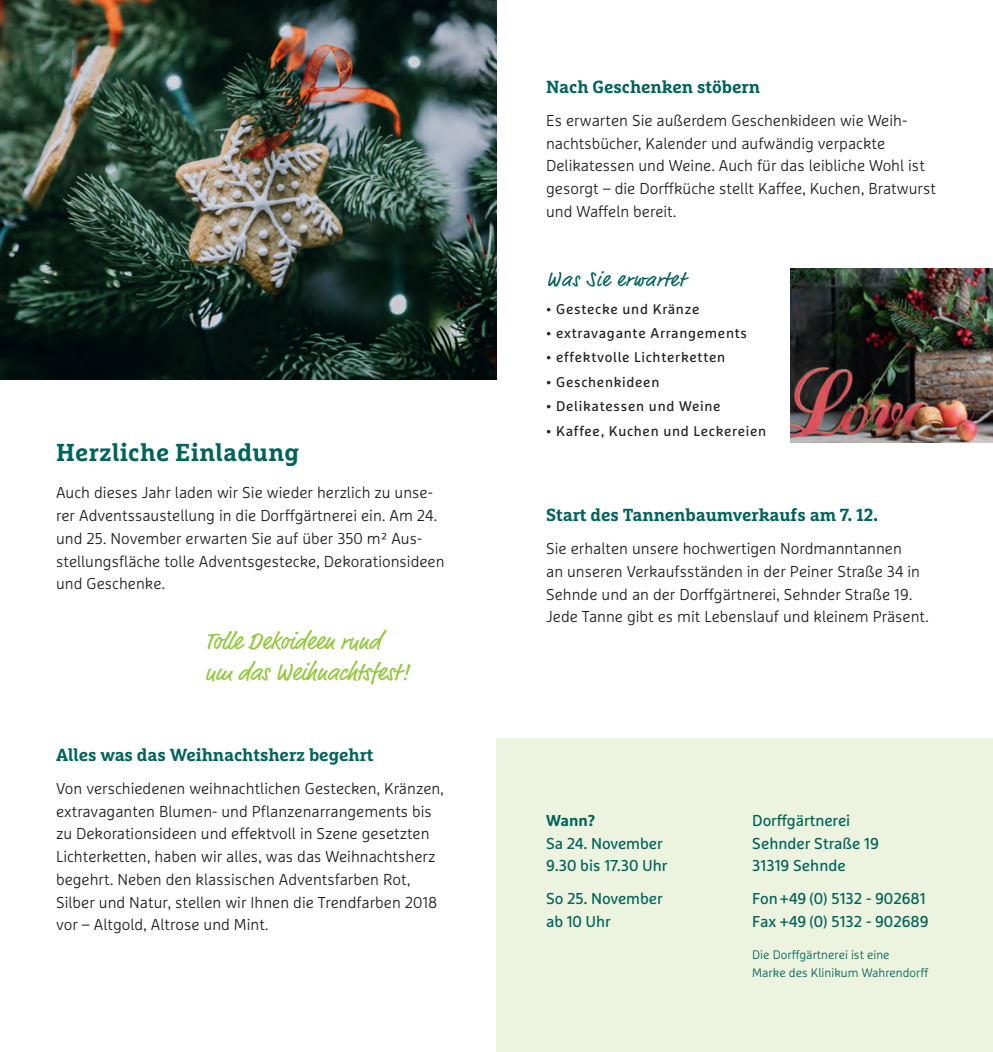
<style>
.page{position:relative;width:993px;height:1052px;background:#fff}
.page>*{position:absolute;margin:0;border:0;box-sizing:border-box;transform-origin:0 0}
.t1{font:24.5px/31px "Market";color:#94c83c}
.t2{font:700 24.5px "Marselis Slab Pro";letter-spacing:.01em;color:#00635b}
.t3{font:21px "Market";letter-spacing:.05em;color:#00635b}
.t4{font:700 17.5px "Marselis Slab Pro";letter-spacing:-.005em;color:#00635b}
.t5{font:300 15.75px/22.8px "Marselis Pro";color:#231f20}
.t6{font:15.75px/22.8px "Marselis Pro";color:#00635b}
.t7{font:700 15.75px "Marselis Pro";color:#00635b}
.t8{font:14px "Marselis Pro";letter-spacing:.05em;color:#231f20}
.t9{font:300 12.25px/17.5px "Marselis Pro";color:#00635b}
</style>
<div class="page">
<div style="left:496px;top:738px;width:496px;height:314px;background:#ecf4df"></div>
<img style="left:790px;top:269px;width:202px;height:173px">
<img style="left:0;top:0;width:496px;height:379px">
<h1 class="t2" style="left:56px;top:437px;width:245px">Herzliche Einladung</h1>
<p class="t5" style="left:56px;top:481px;width:390px">Auch dieses Jahr laden wir Sie wieder herzlich zu unse&shy;rer Adventssaustellung in die Dorffgärtnerei ein. Am 24. und 25. November erwarten Sie auf über 350 m² Aus&shy;stellungsfläche tolle Adventsgestecke, Dekorationsideen und Geschenke.</p>
<h1 class="t1" style="left:205px;top:628px;width:205px">Tolle Dekoideen rund um das Weihnachtsfest!</h1>
<p class="t4" style="left:56px;top:744px;width:319px">Alles was das Weihnachtsherz begehrt</p>
<p class="t5" style="left:56px;top:776px;width:389px">Von verschiedenen weihnachtlichen Gestecken, Kränzen, extravaganten Blumen- und Pflanzenarrangements bis zu Dekorationsideen und effektvoll in Szene gesetzten Lichterketten, haben wir alles, was das Weihnachtsherz begehrt. Neben den klassischen Adventsfarben Rot, Silber und Natur, stellen wir Ihnen die Trendfarben 2018 vor – Altgold, Altrose und Mint.</p>
<p class="t4" style="left:546px;top:76px;width:215px">Nach Geschenken stöbern</p>
<p class="t5" style="left:546px;top:109px;width:391px">Es erwarten Sie außerdem Geschenkideen wie Weih&shy;nachtsbücher, Kalender und aufwändig verpackte Delikatessen und Weine. Auch für das leibliche Wohl ist gesorgt – die Dorffküche stellt Kaffee, Kuchen, Bratwurst und Waffeln bereit.</p>
<h2 class="t3" style="left:546px;top:267px;width:140px">Was Sie erwartet</h2>
<p class="t8" style="left:546px;top:300px;width:155px">• Gestecke und Kränze</p>
<p class="t8" style="left:546px;top:324px;width:202px">• extravagante Arrangements</p>
<p class="t8" style="left:546px;top:349px;width:180px">• effektvolle Lichterketten</p>
<p class="t8" style="left:546px;top:373px;width:115px">• Geschenkideen</p>
<p class="t8" style="left:546px;top:398px;width:176px">• Delikatessen und Weine</p>
<p class="t8" style="left:546px;top:422px;width:221px">• Kaffee, Kuchen und Leckereien</p>
<p class="t4" style="left:546px;top:504px;width:333px">Start des Tannenbaumverkaufs am 7. 12.</p>
<p class="t5" style="left:546px;top:537px;width:384px">Sie erhalten unsere hochwertigen Nordmanntannen<br>an unseren Verkaufsständen in der Peiner Straße 34 in Sehnde und an der Dorffgärtnerei, Sehnder Straße 19.<br>Jede Tanne gibt es mit Lebenslauf und kleinem Präsent.</p>
<p class="t7" style="left:546px;top:810px;width:51px">Wann?</p>
<p class="t6" style="left:546px;top:831px;width:123px">Sa 24. November<br>9.30 bis 17.30 Uhr</p>
<p class="t6" style="left:546px;top:887px;width:118px">So 25. November ab 10 Uhr</p>
<p class="t6" style="left:752px;top:808px;width:128px">Dorffgärtnerei<br>Sehnder Straße 19<br>31319 Sehnde</p>
<p class="t6" style="left:752px;top:886px;width:178px">Fon+49 (0) 5132 - 902681<br>Fax +49 (0) 5132 - 902689</p>
<p class="t9" style="left:752px;top:945px;width:178px">Die Dorffgärtnerei ist eine<br>Marke des Klinikum Wahrendorff</p>
</div>
